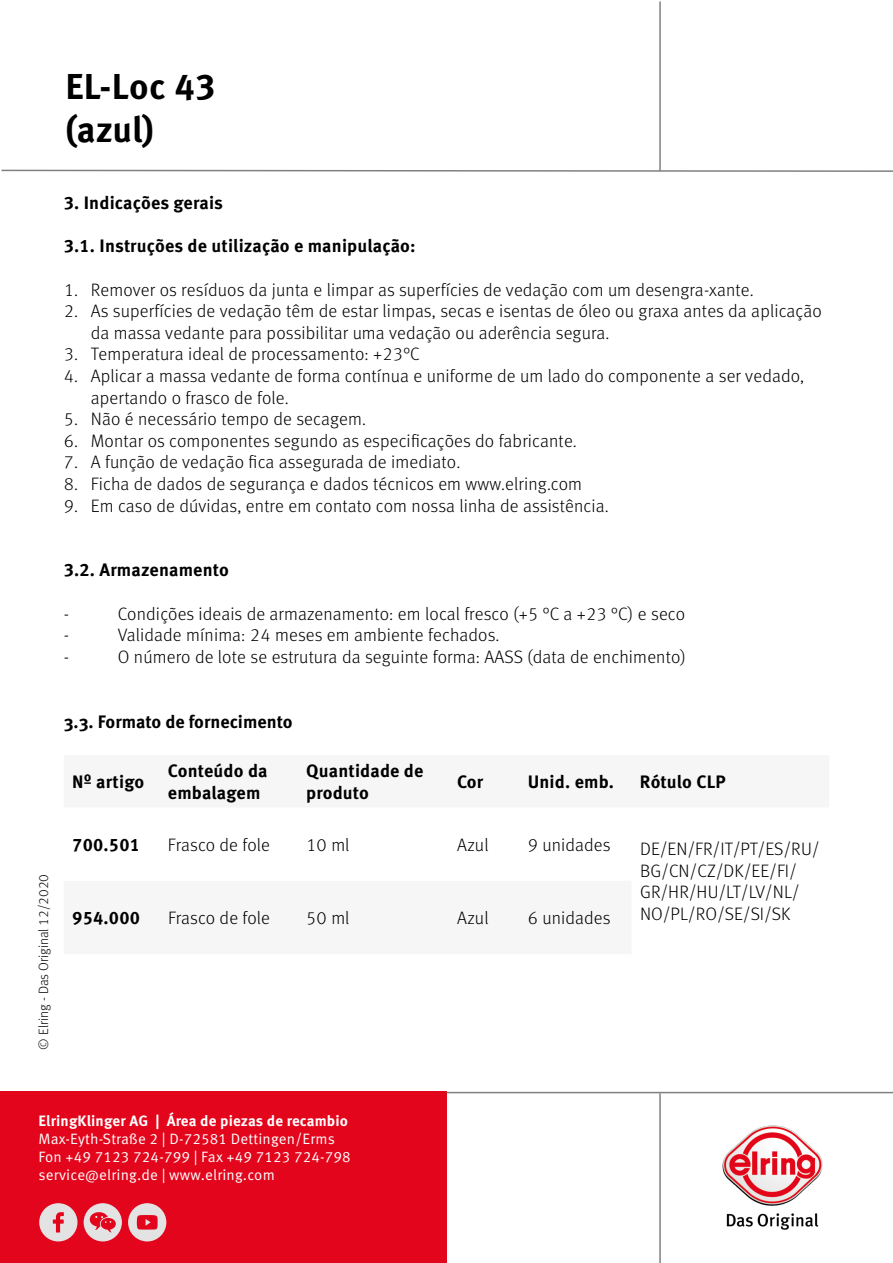
<style>
.page{position:relative;width:893px;height:1263px;background:#fff}
.page>*{position:absolute;margin:0;border:0;box-sizing:border-box;transform-origin:0 0}
.t1{font:700 36px/43.2px "Meta Pro";letter-spacing:.01em;color:#000}
.t2{font:300 18px/21.6px "Meta Pro";letter-spacing:.01em;color:#000}
.t3{font:700 18px/21.6px "Meta Pro";letter-spacing:.01em;color:#000}
.t4{font:15px/18px "Meta Pro Norm";letter-spacing:.01em;color:#fff}
.t5{font:700 15px "Meta Pro";letter-spacing:.01em;color:#fff}
.t6{font:300 13.5px "Meta Pro";color:#000}
</style>
<div class="page">
<hr style="left:659px;top:2px;width:2px;height:169px;background:#808080">
<svg style="left:1px;top:169px;width:892px;height:3px"></svg>
<hr style="left:659px;top:1093px;width:2px;height:170px;background:#808080">
<div style="left:0;top:1092px;width:446px;height:171px;background:#e3051b"></div>
<hr style="left:446px;top:1092px;width:447px;height:1px;background:#808080">
<img style="left:722px;top:1125px;width:100px;height:104px">
<svg style="left:39px;top:1203px;width:39px;height:38px"></svg>
<div style="left:39px;top:1203px;width:38px;height:38px;background:#e3e3e3;border-radius:50%"></div>
<svg style="left:53px;top:1212px;width:11px;height:20px"></svg>
<div style="left:84px;top:1203px;width:38px;height:38px;background:#e3e3e3;border-radius:50%"></div>
<svg style="left:90px;top:1212px;width:26px;height:20px"></svg>
<div style="left:128px;top:1203px;width:38px;height:38px;background:#e3e3e3;border-radius:50%"></div>
<svg style="left:137px;top:1215px;width:21px;height:14px"></svg>
<h1 class="t1" style="left:65px;top:63px;width:152px">EL-Loc 43 (azul)</h1>
<p class="t3" style="left:64px;top:191px;width:161px">3. Indicações gerais</p>
<p class="t3" style="left:64px;top:234px;width:353px">3.1. Instruções de utilização e manipulação:</p>
<p class="t2" style="left:64px;top:278px;width:692px">1. Remover os resíduos da junta e limpar as superfícies de vedação com um desengra-xante.</p>
<p class="t2" style="left:91px;top:299px;width:732px;text-indent:-27px">2. As superfícies de vedação têm de estar limpas, secas e isentas de óleo ou graxa antes da aplicação da massa vedante para possibilitar uma vedação ou aderência segura.</p>
<p class="t2" style="left:64px;top:342px;width:358px">3. Temperatura ideal de processamento: +23°C</p>
<p class="t2" style="left:91px;top:364px;width:715px;text-indent:-27px">4. Aplicar a massa vedante de forma contínua e uniforme de um lado do componente a ser vedado, apertando o frasco de fole.</p>
<p class="t2" style="left:64px;top:407px;width:304px">5. Não é necessário tempo de secagem.</p>
<p class="t2" style="left:64px;top:429px;width:515px">6. Montar os componentes segundo as especificações do fabricante.</p>
<p class="t2" style="left:64px;top:450px;width:398px">7. A função de vedação fica assegurada de imediato.</p>
<p class="t2" style="left:64px;top:472px;width:520px">8. Ficha de dados de segurança e dados técnicos em www.elring.com</p>
<p class="t2" style="left:64px;top:494px;width:546px">9. Em caso de dúvidas, entre em contato com nossa linha de assistência.</p>
<p class="t3" style="left:64px;top:558px;width:167px">3.2. Armazenamento</p>
<p class="t2" style="left:64px;top:602px;width:7px">-</p>
<p class="t2" style="left:118px;top:602px;width:569px">Condições ideais de armazenamento: em local fresco (+5 °C a +23 °C) e seco</p>
<p class="t2" style="left:64px;top:623px;width:7px">-</p>
<p class="t2" style="left:118px;top:623px;width:383px">Validade mínima: 24 meses em ambiente fechados.</p>
<p class="t2" style="left:64px;top:645px;width:7px">-</p>
<p class="t2" style="left:118px;top:645px;width:570px">O número de lote se estrutura da seguinte forma: AASS (data de enchimento)</p>
<p class="t6" style="left:34px;top:1049px;width:177px;rotate:-90deg">© Elring - Das Original 12/2020</p>
<p class="t3" style="left:64px;top:709px;width:230px">3.3. Formato de fornecimento</p>
<p class="t3" style="left:72px;top:770px;width:73px">Nº artigo</p>
<p class="t3" style="left:168px;top:759px;width:101px">Conteúdo da embalagem</p>
<p class="t3" style="left:306px;top:759px;width:119px">Quantidade de produto</p>
<p class="t3" style="left:457px;top:770px;width:28px">Cor</p>
<p class="t3" style="left:528px;top:770px;width:88px">Unid. emb.</p>
<p class="t3" style="left:640px;top:770px;width:87px">Rótulo CLP</p>
<p class="t3" style="left:72px;top:833px;width:69px">700.501</p>
<p class="t2" style="left:168px;top:833px;width:103px">Frasco de fole</p>
<p class="t2" style="left:306px;top:833px;width:45px">10 ml</p>
<p class="t2" style="left:457px;top:833px;width:33px">Azul</p>
<p class="t2" style="left:528px;top:833px;width:84px">9 unidades</p>
<p class="t2" style="left:640px;top:837px;width:181px">DE/EN/FR/IT/PT/ES/RU/<br>BG/CN/CZ/DK/EE/FI/<br>GR/HR/HU/LT/LV/NL/</p>
<p class="t3" style="left:72px;top:906px;width:69px">954.000</p>
<p class="t2" style="left:168px;top:906px;width:103px">Frasco de fole</p>
<p class="t2" style="left:306px;top:906px;width:45px">50 ml</p>
<p class="t2" style="left:457px;top:906px;width:33px">Azul</p>
<p class="t2" style="left:528px;top:906px;width:84px">6 unidades</p>
<p class="t2" style="left:640px;top:902px;width:152px">NO/PL/RO/SE/SI/SK</p>
<p class="t5" style="left:39px;top:1109px;width:311px">ElringKlinger AG | Área de piezas de recambio</p>
<p class="t4" style="left:39px;top:1128px;width:314px">Max-Eyth-Straße 2 | D-72581 Dettingen/Erms<br>Fon +49 7123 724-799 | Fax +49 7123 724-798 service@elring.de | www.elring.com</p>
</div>
